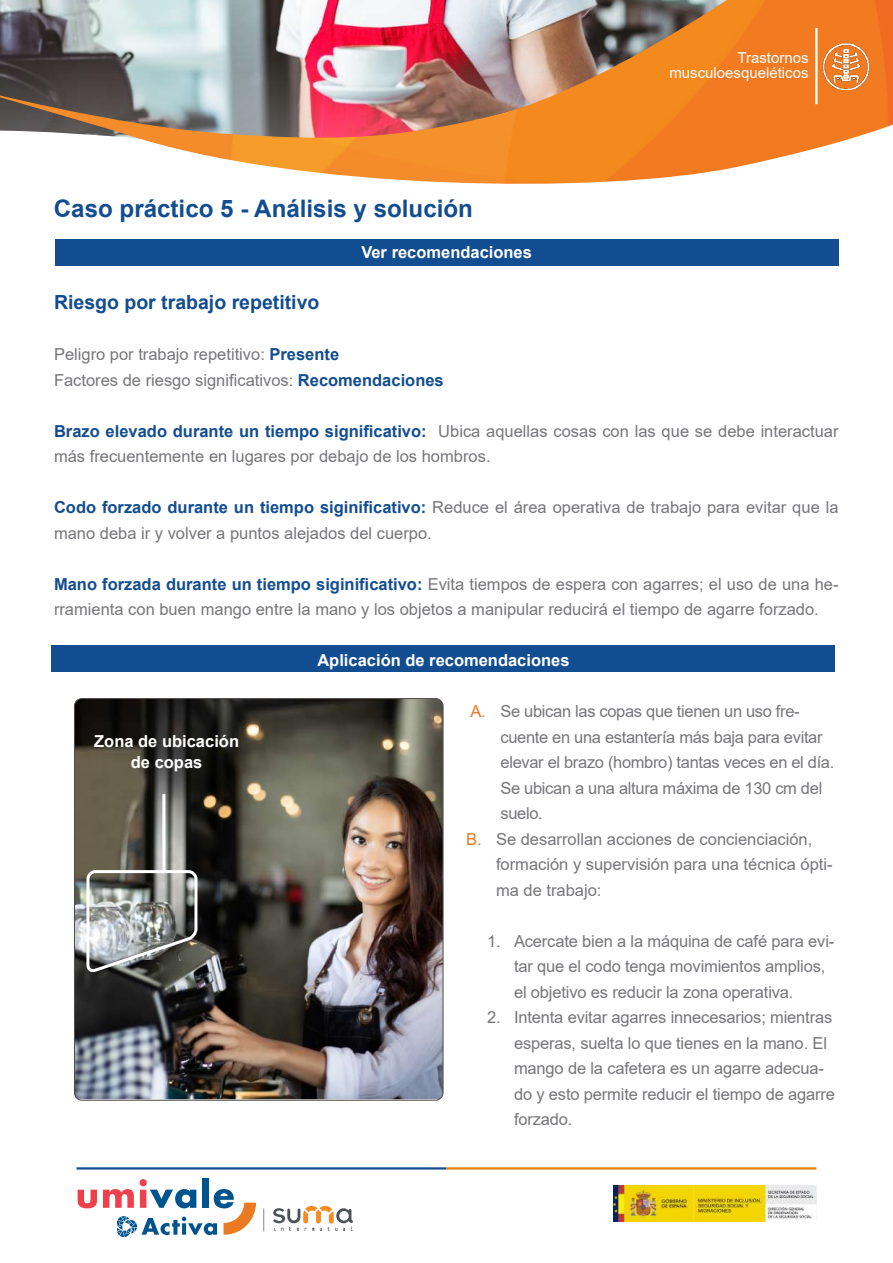
<style>
.page{position:relative;width:893px;height:1263px;background:#fff}
.page>*{position:absolute;margin:0;border:0;box-sizing:border-box;transform-origin:0 0}
.t1{font:700 24.15px "Arial";color:#124d91}
.t2{font:700 19.5px "Arial";color:#124d91}
.t3{font:16.5px/25.5px "Arial";color:#76757a}
.t4{font:16.5px "Arial";letter-spacing:-.02em;color:#76757a}
.t5{font:700 16.5px/21px "Arial";color:#fff;text-align:center}
.t6{font:15px/15px "Arial";color:#fff;text-align:right}
.s1{font-weight:700;color:#124d91}
.s2{color:#ec7a23}
</style>
<div class="page">
<img style="left:0;top:0;width:893px;height:184px">
<hr style="left:815px;top:28px;width:2px;height:76px;background:#fff">
<img style="left:823px;top:43px;width:46px;height:47px">
<hr style="left:77px;top:1167px;width:369px;height:2px;background:#124d91">
<hr style="left:446px;top:1167px;width:370px;height:2px;background:#e78208">
<img style="left:614px;top:1185px;width:202px;height:36px">
<svg style="left:273px;top:1206px;width:80px;height:25px"></svg>
<svg style="left:264px;top:1208px;width:1px;height:23px"></svg>
<svg style="left:78px;top:1190px;width:19px;height:18px"></svg>
<div style="left:203px;top:1178px;width:6px;height:30px;background:#01538e"></div>
<svg style="left:103px;top:1179px;width:153px;height:58px"></svg>
<div style="left:55px;top:239px;width:784px;height:26px;background:#124d91"></div>
<img style="left:74px;top:698px;width:369px;height:401px">
<div style="left:74px;top:698px;width:369px;height:403px;border:1px solid #524a47;border-radius:8px"></div>
<div style="left:52px;top:645px;width:783px;height:26px;background:#124d91"></div>
<hr style="left:162px;top:794px;width:3px;height:76px;background:#fff">
<svg style="left:85px;top:868px;width:114px;height:106px;background:#8e918e"></svg>
<h1 class="t1" style="left:54px;top:191px;width:421px">Caso práctico 5 - Análisis y solución</h1>
<p class="t5" style="left:361px;top:242px;width:172px">Ver recomendaciones</p>
<p class="t6" style="left:669px;top:50px;width:141px">Trastornos musculoesqueléticos</p>
<p class="t2" style="left:54px;top:288px;width:267px">Riesgo por trabajo repetitivo</p>
<p class="t3" style="left:54px;top:341px;width:391px">Peligro por trabajo repetitivo: <span class="s1">Presente<br></span>Factores de riesgo significativos: <span class="s1">Recomendaciones</span></p>
<p class="t3" style="left:54px;top:418px;width:786px"><span class="s1">Brazo elevado durante un tiempo significativo:</span> Ubica aquellas cosas con las que se debe interactuar más frecuentemente en lugares por debajo de los hombros.</p>
<p class="t3" style="left:54px;top:494px;width:786px"><span class="s1">Codo forzado durante un tiempo siginificativo:</span> Reduce el área operativa de trabajo para evitar que la mano deba ir y volver a puntos alejados del cuerpo.</p>
<p class="t3" style="left:54px;top:571px;width:786px"><span class="s1">Mano forzada durante un tiempo siginificativo:</span> Evita tiempos de espera con agarres; el uso de una he&shy;rramienta con buen mango entre la mano y los objetos a manipular reducirá el tiempo de agarre forzado.</p>
<p class="t5" style="left:94px;top:731px;width:146px">Zona de ubicación de copas</p>
<p class="t5" style="left:317px;top:650px;width:254px">Aplicación de recomendaciones</p>
<p class="t4" style="left:470px;top:700px;width:331px"><span class="s2">A.</span> Se ubican las copas que tienen un uso fre-</p>
<p class="t4" style="left:500px;top:725px;width:324px">cuente en una estantería más baja para evitar</p>
<p class="t4" style="left:500px;top:751px;width:335px">elevar el brazo (hombro) tantas veces en el día.</p>
<p class="t4" style="left:500px;top:776px;width:323px">Se ubican a una altura máxima de 130 cm del</p>
<p class="t3" style="left:500px;top:800px;width:44px">suelo.</p>
<p class="t3" style="left:466px;top:826px;width:348px"><span class="s2">B.</span> Se desarrollan acciones de concienciación,</p>
<p class="t3" style="left:496px;top:851px;width:338px">formación y supervisión para una técnica ópti-</p>
<p class="t3" style="left:496px;top:877px;width:107px">ma de trabajo:</p>
<p class="t3" style="left:514px;top:928px;width:322px;text-indent:-27px">1. Acercate bien a la máquina de café para evi&shy;tar que el codo tenga movimientos amplios, el objetivo es reducir la zona operativa.</p>
<p class="t3" style="left:514px;top:1004px;width:323px;text-indent:-27px">2. Intenta evitar agarres innecesarios; mientras esperas, suelta lo que tienes en la mano. El mango de la cafetera es un agarre adecua&shy;do y esto permite reducir el tiempo de agarre forzado.</p>
</div>
